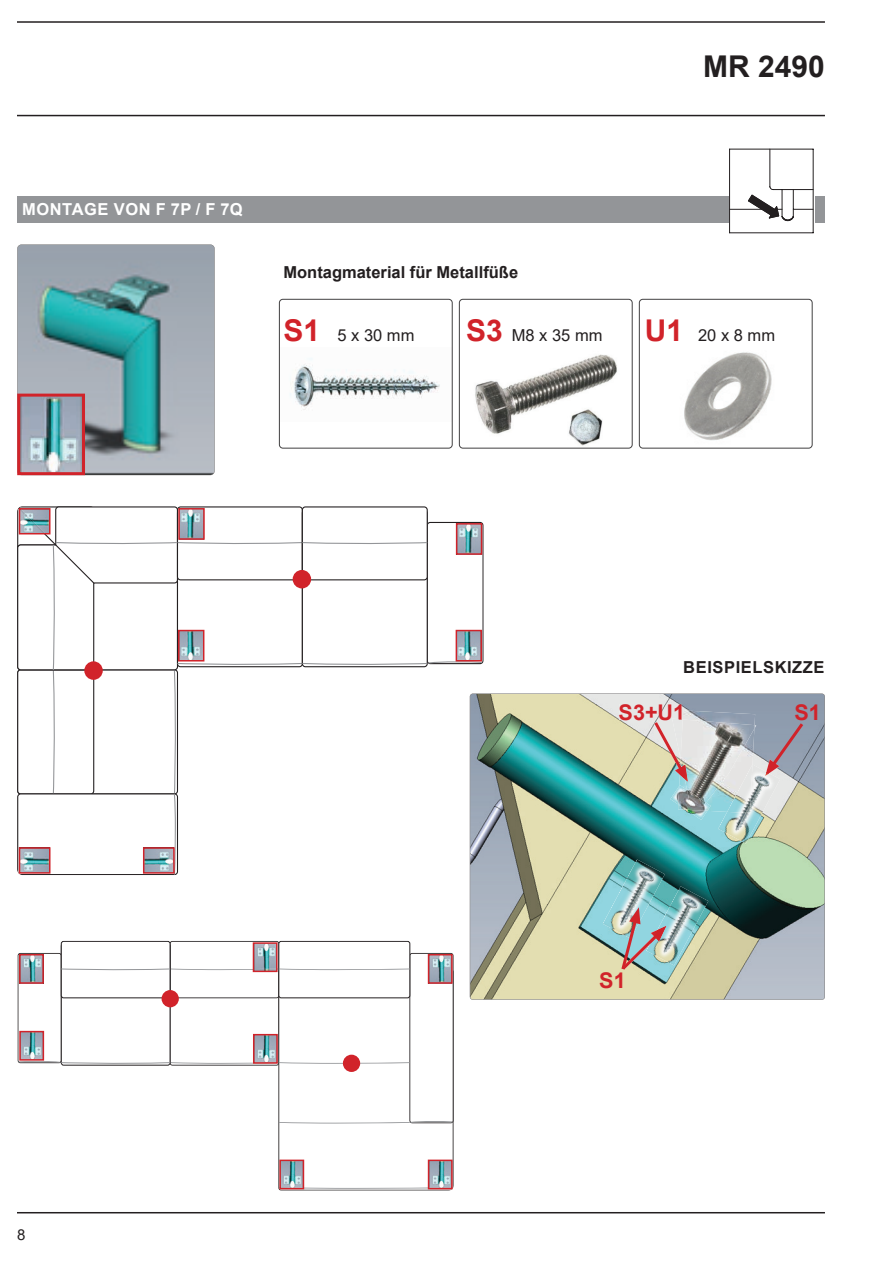
<style>
.page{position:relative;width:893px;height:1263px;background:#fff}
.page>*{position:absolute;margin:0;border:0;box-sizing:border-box;transform-origin:0 0}
.t1{font:700 30px "Arial";color:#231f20}
.t2{font:700 21.6px "Arial";color:#d1232a}
.t3{font:700 16.5px "Arial";color:#231f20}
.t4{font:16.5px "Arial";color:#231f20}
.t5{font:700 16.5px "Arial";letter-spacing:.035em;color:#fff}
.t6{font:700 16.5px "Arial";letter-spacing:.035em;color:#231f20}
.t7{font:15px "Arial";color:#231f20}
.s1{font-weight:700;font-size:30px;color:#d1232a}
</style>
<div class="page">
<hr style="left:17px;top:21px;width:808px;height:2px;background:#231f20">
<hr style="left:17px;top:1212px;width:808px;height:1px;background:#231f20">
<hr style="left:17px;top:115px;width:808px;height:1px;background:#231f20">
<svg style="left:17px;top:506px;width:467px;height:369px"></svg>
<div style="left:293px;top:570px;width:18px;height:18px;background:#d1232a;border-radius:50%"></div>
<div style="left:84px;top:661px;width:19px;height:19px;background:#d1232a;border-radius:50%"></div>
<img style="left:459px;top:526px;width:20px;height:26px">
<div style="left:456px;top:523px;width:26px;height:32px;border:2px solid #d1232a"></div>
<img style="left:459px;top:633px;width:20px;height:25px">
<div style="left:456px;top:630px;width:26px;height:31px;border:2px solid #d1232a"></div>
<img style="left:181px;top:511px;width:21px;height:26px">
<div style="left:178px;top:508px;width:27px;height:32px;border:2px solid #d1232a"></div>
<img style="left:181px;top:633px;width:20px;height:25px">
<div style="left:178px;top:630px;width:26px;height:31px;border:2px solid #d1232a"></div>
<img style="left:45px;top:511px;width:3px;height:20px">
<img style="left:22px;top:511px;width:23px;height:20px">
<div style="left:19px;top:508px;width:32px;height:26px;border:2px solid #d1232a"></div>
<img style="left:22px;top:850px;width:26px;height:21px">
<div style="left:19px;top:847px;width:32px;height:27px;border:2px solid #d1232a"></div>
<img style="left:146px;top:850px;width:26px;height:21px">
<div style="left:143px;top:847px;width:32px;height:27px;border:2px solid #d1232a"></div>
<svg style="left:18px;top:941px;width:435px;height:249px"></svg>
<div style="left:279px;top:1159px;width:25px;height:30px;border:2px solid #d1232a"></div>
<div style="left:17px;top:197px;width:808px;height:26px;background:#939598"></div>
<svg style="left:17px;top:244px;width:198px;height:231px;background:#81a4aa"></svg>
<img style="left:290px;top:358px;width:150px;height:52px">
<div style="left:279px;top:299px;width:173px;height:149px;border:1px solid #414041;border-radius:4px"></div>
<img style="left:459px;top:299px;width:173px;height:149px">
<div style="left:459px;top:299px;width:173px;height:149px;border:1px solid #414041;border-radius:4px"></div>
<img style="left:684px;top:352px;width:88px;height:89px">
<div style="left:639px;top:299px;width:173px;height:149px;border:1px solid #414041;border-radius:4px"></div>
<div style="left:729px;top:149px;width:85px;height:85px;background:#fff"></div>
<hr style="left:729px;top:232px;width:84px;height:1px;background:#231f20">
<hr style="left:729px;top:149px;width:1px;height:84px;background:#231f20">
<hr style="left:813px;top:149px;width:1px;height:84px;background:#231f20">
<svg style="left:729px;top:149px;width:85px;height:72px"></svg>
<img style="left:21px;top:398px;width:60px;height:73px">
<div style="left:17px;top:394px;width:68px;height:81px;border:3px solid #d1232a"></div>
<svg style="left:470px;top:693px;width:355px;height:307px;background:#9cb3a2"></svg>
<img style="left:718px;top:764px;width:62px;height:79px">
<svg style="left:765px;top:720px;width:41px;height:56px;background:#9b94a3"></svg>
<img style="left:678px;top:710px;width:77px;height:102px">
<img style="left:727px;top:803px;width:25px;height:10px">
<svg style="left:654px;top:719px;width:27px;height:63px;background:#d6c9ba"></svg>
<img style="left:681px;top:719px;width:73px;height:84px">
<img style="left:682px;top:765px;width:6px;height:17px">
<img style="left:670px;top:786px;width:37px;height:34px">
<img style="left:678px;top:785px;width:33px;height:26px">
<img style="left:687px;top:790px;width:19px;height:16px">
<img style="left:665px;top:886px;width:43px;height:79px">
<img style="left:603px;top:859px;width:62px;height:79px">
<svg style="left:619px;top:907px;width:47px;height:66px;background:#a7b4b4"></svg>
<h1 class="t1" style="left:703px;top:45px;width:123px">MR 2490</h1>
<p class="t5" style="left:22px;top:198px;width:222px">MONTAGE VON F 7P / F 7Q</p>
<p class="t3" style="left:283px;top:260px;width:236px">Montagmaterial für Metallfüße</p>
<p class="t4" style="left:283px;top:323px;width:133px"><span class="s1">S1</span> 5 x 30 mm</p>
<p class="t4" style="left:466px;top:323px;width:138px"><span class="s1">S3</span> M8 x 35 mm</p>
<p class="t4" style="left:645px;top:323px;width:132px"><span class="s1">U1</span> 20 x 8 mm</p>
<p class="t7" style="left:17px;top:1224px;width:10px">8</p>
<p class="t6" style="left:683px;top:655px;width:143px">BEISPIELSKIZZE</p>
<h2 class="t2" style="left:619px;top:697px;width:68px">S3+U1</h2>
<h2 class="t2" style="left:794px;top:697px;width:28px">S1</h2>
<h2 class="t2" style="left:599px;top:965px;width:28px">S1</h2>
</div>
